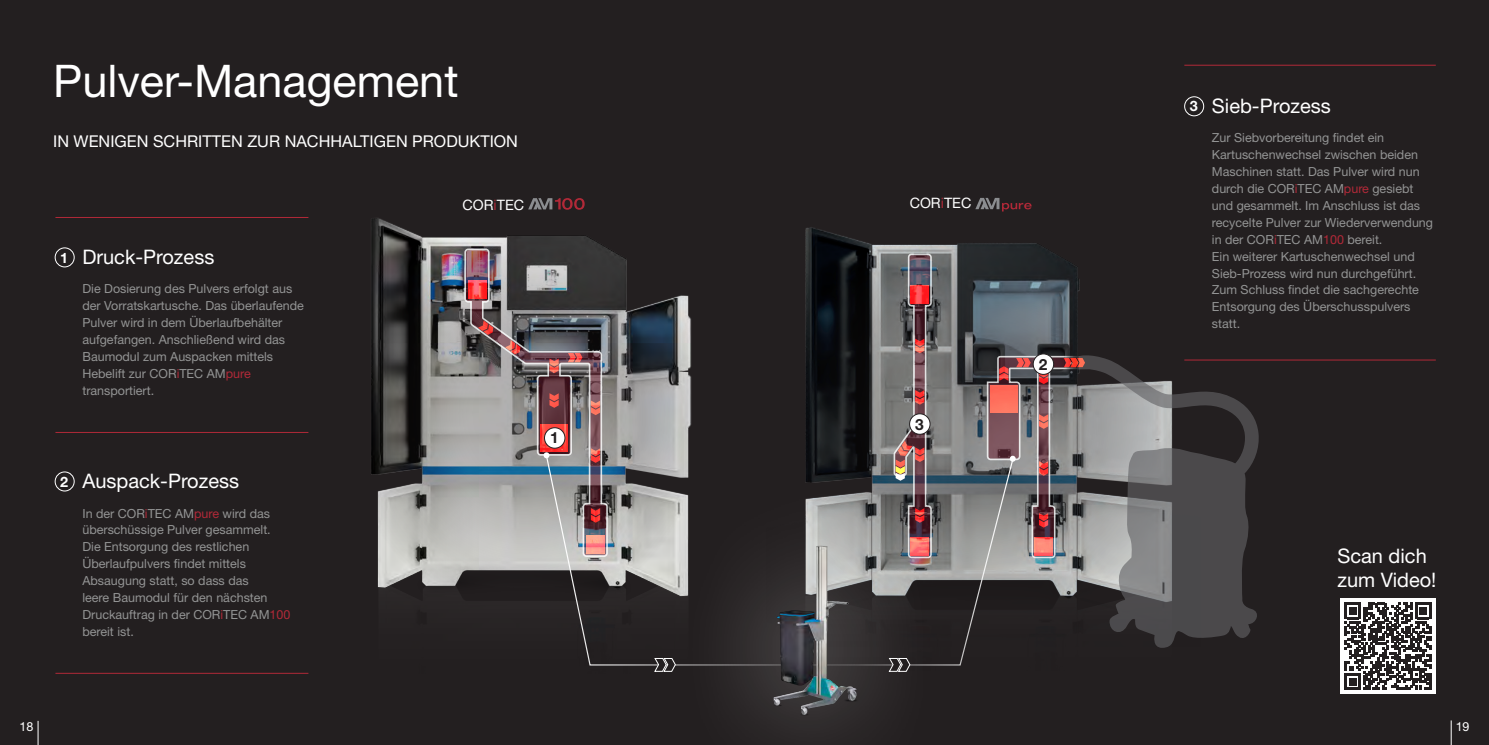
<style>
.page{position:relative;width:1489px;height:745px;background:#fff}
.page>*{position:absolute;margin:0;border:0;box-sizing:border-box;transform-origin:0 0}
.t1{font:45px "Helvetica Neue LT Pro";color:#fff}
.t2{font:20px/23.4px "Helvetica Neue LT Pro";color:#fff}
.t3{font:16.25px "Helvetica Neue LT Pro";color:#fff}
.t4{font:700 15.5px "Helvetica Neue LT Pro";color:#231f20}
.t5{font:14.38px "Helvetica Neue LT Pro";color:#fff}
.t6{font:700 14.38px "Helvetica Neue LT Pro";color:#fff}
.t7{font:12.5px/16.9px "Helvetica Neue LT Pro";color:#939494}
.t8{font:12.5px "Helvetica Neue LT Pro";color:#fff}
.s1{color:#b12938}
</style>
<div class="page">
<div style="left:0;top:0;width:1488px;height:744px;background:#231f20"></div>
<svg style="left:1450px;top:720px;width:1px;height:24px"></svg>
<svg style="left:38px;top:720px;width:1px;height:24px"></svg>
<img style="left:805px;top:197px;width:273px;height:401px">
<img style="left:371px;top:201px;width:321px;height:390px">
<svg style="left:1078px;top:355px;width:181px;height:292px"></svg>
<svg style="left:463px;top:247px;width:145px;height:310px;background:#858686"></svg>
<svg style="left:892px;top:252px;width:194px;height:306px"></svg>
<svg style="left:910px;top:285px;width:18px;height:18px"></svg>
<svg style="left:1034px;top:537px;width:18px;height:18px"></svg>
<div style="left:989px;top:384px;width:28px;height:28px;background:#ff6d5b"></div>
<svg style="left:999px;top:366px;width:9px;height:14px"></svg>
<svg style="left:1038px;top:414px;width:10px;height:14px"></svg>
<svg style="left:915px;top:338px;width:9px;height:15px"></svg>
<svg style="left:915px;top:390px;width:9px;height:14px"></svg>
<svg style="left:1038px;top:373px;width:10px;height:11px"></svg>
<svg style="left:1038px;top:461px;width:10px;height:14px"></svg>
<svg style="left:1038px;top:512px;width:10px;height:15px"></svg>
<svg style="left:1016px;top:358px;width:14px;height:9px"></svg>
<svg style="left:1063px;top:358px;width:21px;height:9px"></svg>
<svg style="left:895px;top:440px;width:29px;height:16px"></svg>
<svg style="left:545px;top:454px;width:374px;height:211px"></svg>
<svg style="left:466px;top:250px;width:140px;height:305px;background:#84797c"></svg>
<svg style="left:944px;top:458px;width:70px;height:207px"></svg>
<svg style="left:1009px;top:455px;width:6px;height:6px"></svg>
<div style="left:544px;top:427px;width:21px;height:21px;background:#fff;border-radius:50%"></div>
<div style="left:544px;top:427px;width:21px;height:21px;border:1px solid #231f20;border-radius:50%"></div>
<div style="left:1033px;top:353px;width:20px;height:21px;background:#fff;border-radius:50%"></div>
<div style="left:1032px;top:353px;width:21px;height:21px;border:1px solid #231f20;border-radius:50%"></div>
<div style="left:677px;top:456px;width:267px;height:288px;background:#fff;opacity:.53"></div>
<img style="left:756px;top:533px;width:118px;height:196px">
<svg style="left:528px;top:198px;width:56px;height:11px"></svg>
<svg style="left:975px;top:198px;width:56px;height:13px"></svg>
<svg style="left:654px;top:657px;width:21px;height:14px"></svg>
<div style="left:55px;top:247px;width:19px;height:20px;border:1px solid #fff;border-radius:50%"></div>
<div style="left:1184px;top:96px;width:19px;height:20px;border:1px solid #fff;border-radius:50%"></div>
<div style="left:55px;top:471px;width:19px;height:20px;border:1px solid #fff;border-radius:50%"></div>
<svg style="left:888px;top:657px;width:22px;height:14px"></svg>
<hr style="left:55px;top:431px;width:253px;height:1px;background:#b12938">
<hr style="left:55px;top:217px;width:253px;height:1px;background:#b12938">
<hr style="left:55px;top:672px;width:253px;height:1px;background:#b12938">
<div style="left:1339px;top:598px;width:96px;height:95px;background:#fff"></div>
<svg style="left:1344px;top:602px;width:87px;height:87px"></svg>
<hr style="left:1428px;top:672px;width:3px;height:17px;background:#231f20">
<div style="left:909px;top:413px;width:21px;height:21px;background:#fff;border-radius:50%"></div>
<div style="left:909px;top:413px;width:21px;height:21px;border:1px solid #231f20;border-radius:50%"></div>
<hr style="left:1184px;top:359px;width:251px;height:1px;background:#b12938">
<hr style="left:1184px;top:65px;width:251px;height:1px;background:#b12938">
<h1 class="t1" style="left:53px;top:53px;width:407px">Pulver-Management</h1>
<h3 class="t3" style="left:53px;top:131px;width:466px">IN WENIGEN SCHRITTEN ZUR NACHHALTIGEN PRODUKTION</h3>
<p class="t6" style="left:60px;top:248px;width:9px">1</p>
<h2 class="t2" style="left:82px;top:244px;width:133px">Druck-Prozess</h2>
<p class="t7" style="left:82px;top:280px;width:223px">Die Dosierung des Pulvers erfolgt aus der Vorratskartusche. Das überlaufende<br>Pulver wird in dem Überlaufbehälter aufgefangen. Anschließend wird das<br>Baumodul zum Auspacken mittels<br>Hebelift zur COR<span class="s1">i</span>TEC AM<span class="s1">pure </span>transportiert.</p>
<p class="t6" style="left:60px;top:472px;width:9px">2</p>
<h2 class="t2" style="left:82px;top:468px;width:158px">Auspack-Prozess</h2>
<p class="t7" style="left:82px;top:504px;width:209px">In der COR<span class="s1">i</span>TEC AM<span class="s1">pure</span> wird das überschüssige Pulver gesammelt.<br>Die Entsorgung des restlichen<br>Überlaufpulvers findet mittels<br>Absaugung statt, so dass das<br>leere Baumodul für den nächsten<br>Druckauftrag in der COR<span class="s1">i</span>TEC AM<span class="s1">100 </span>bereit ist.</p>
<p class="t5" style="left:462px;top:196px;width:63px">COR<span class="s1">i</span>TEC</p>
<p class="t5" style="left:909px;top:194px;width:63px">COR<span class="s1">i</span>TEC</p>
<p class="t4" style="left:550px;top:428px;width:10px">1</p>
<p class="t4" style="left:915px;top:414px;width:10px">3</p>
<p class="t4" style="left:1038px;top:354px;width:10px">2</p>
<p class="t6" style="left:1189px;top:97px;width:9px">3</p>
<h2 class="t2" style="left:1211px;top:94px;width:120px">Sieb-Prozess</h2>
<p class="t7" style="left:1211px;top:129px;width:223px">Zur Siebvorbereitung findet ein Kartuschenwechsel zwischen beiden Maschinen statt. Das Pulver wird nun durch die COR<span class="s1">i</span>TEC AM<span class="s1">pure</span> gesiebt und gesammelt. Im Anschluss ist das recycelte Pulver zur Wiederverwendung in der COR<span class="s1">i</span>TEC AM<span class="s1">100</span> bereit.<br>Ein weiterer Kartuschenwechsel und Sieb-Prozess wird nun durchgeführt.<br>Zum Schluss findet die sachgerechte Entsorgung des Überschusspulvers statt.</p>
<h2 class="t2" style="left:1337px;top:543px;width:100px">Scan dich zum Video!</h2>
<p class="t8" style="left:19px;top:718px;width:15px">18</p>
<p class="t8" style="left:1455px;top:718px;width:15px">19</p>
</div>
